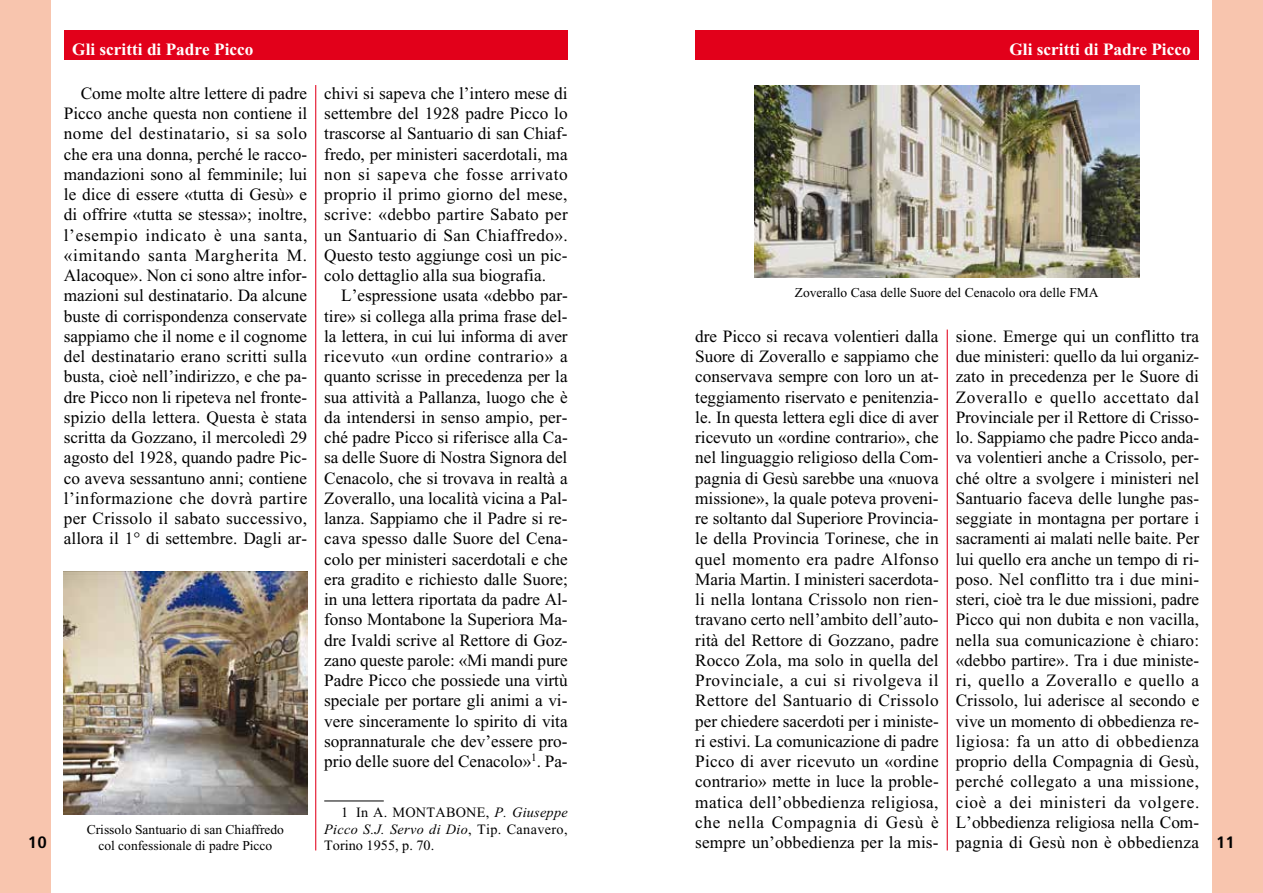
<style>
.page{position:relative;width:1263px;height:893px;background:#fff}
.page>*{position:absolute;margin:0;border:0;box-sizing:border-box;transform-origin:0 0}
.t1{font:17.25px/20.2px "Times New Roman";letter-spacing:.005em;color:#000;text-align:justify}
.t2{font:700 17.25px "Times New Roman";color:#fff}
.t3{font:700 condensed 16.5px "Frutiger";color:#000;scale:1.1 1}
.t4{font:14.25px/16.5px "Times New Roman";letter-spacing:.01em;color:#000;text-align:justify}
.t5{font:13.5px/16.5px "Times New Roman";color:#000;text-align:center}
.s1{font-style:italic}
</style>
<div class="page">
<hr style="left:315px;top:85px;width:1px;height:765px;background:#e2001a">
<div style="left:64px;top:30px;width:504px;height:30px;background:#e2001a"></div>
<div style="left:0;top:0;width:51px;height:893px;background:#f8c5ae"></div>
<div style="left:695px;top:30px;width:504px;height:30px;background:#e2001a"></div>
<div style="left:1212px;top:0;width:51px;height:893px;background:#f8c5ae"></div>
<hr style="left:324px;top:801px;width:60px;height:1px;background:#000">
<hr style="left:947px;top:330px;width:1px;height:520px;background:#e2001a">
<img style="left:64px;top:571px;width:243px;height:244px">
<img style="left:754px;top:85px;width:385px;height:193px">
<p class="t2" style="left:72px;top:40px;width:183px">Gli scritti di Padre Picco</p>
<p class="t2" style="left:1009px;top:40px;width:183px">Gli scritti di Padre Picco</p>
<p class="t1" style="left:64px;top:83px;width:245px;text-indent:17px">Come molte altre lettere di padre Picco anche questa non contiene il nome del destinatario, si sa solo che era una donna, perché le racco&shy;mandazioni sono al femminile; lui le dice di essere «tutta di Gesù» e di offrire «tutta se stessa»; inoltre, l’esempio indicato è una santa, «imitando santa Margherita M.<br>Alacoque». Non ci sono altre infor&shy;mazioni sul destinatario. Da alcune buste di corrispondenza conservate sappiamo che il nome e il cognome del destinatario erano scritti sulla busta, cioè nell’indirizzo, e che pa&shy;dre Picco non li ripeteva nel fronte&shy;spizio della lettera. Questa è stata scritta da Gozzano, il mercoledì 29 agosto del 1928, quando padre Pic&shy;co aveva sessantuno anni; contiene l’informazione che dovrà partire per Crissolo il sabato successivo, allora il 1° di settembre. Dagli ar-</p>
<p class="t1" style="left:324px;top:83px;width:245px">chivi si sapeva che l’intero mese di settembre del 1928 padre Picco lo trascorse al Santuario di san Chiaf&shy;fredo, per ministeri sacerdotali, ma non si sapeva che fosse arrivato proprio il primo giorno del mese, scrive: «debbo partire Sabato per un Santuario di San Chiaffredo».<br>Questo testo aggiunge così un pic&shy;colo dettaglio alla sua biografia.</p>
<p class="t1" style="left:324px;top:285px;width:245px;text-indent:17px">L’espressione usata «debbo par&shy;tire» si collega alla prima frase del&shy;la lettera, in cui lui informa di aver ricevuto «un ordine contrario» a quanto scrisse in precedenza per la sua attività a Pallanza, luogo che è da intendersi in senso ampio, per&shy;ché padre Picco si riferisce alla Ca&shy;sa delle Suore di Nostra Signora del Cenacolo, che si trovava in realtà a Zoverallo, una località vicina a Pal&shy;lanza. Sappiamo che il Padre si re&shy;cava spesso dalle Suore del Cena&shy;colo per ministeri sacerdotali e che era gradito e richiesto dalle Suore; in una lettera riportata da padre Al&shy;fonso Montabone la Superiora Ma&shy;dre Ivaldi scrive al Rettore di Goz&shy;zano queste parole: «Mi mandi pure Padre Picco che possiede una virtù speciale per portare gli animi a vi&shy;vere sinceramente lo spirito di vita soprannaturale che dev’essere pro&shy;prio delle suore del Cenacolo»<sup>1</sup>. Pa-</p>
<p class="t4" style="left:324px;top:804px;width:245px;text-indent:17px">1 In A. MONTABONE, <span class="s1">P. Giuseppe Picco S.J. Servo di Dio</span>, Tip. Canavero, Torino 1955, p. 70.</p>
<p class="t5" style="left:795px;top:284px;width:305px">Zoverallo Casa delle Suore del Cenacolo ora delle FMA</p>
<p class="t1" style="left:956px;top:326px;width:245px">sione. Emerge qui un conflitto tra due ministeri: quello da lui organiz&shy;zato in precedenza per le Suore di Zoverallo e quello accettato dal Provinciale per il Rettore di Crisso&shy;lo. Sappiamo che padre Picco anda&shy;va volentieri anche a Crissolo, per&shy;ché oltre a svolgere i ministeri nel Santuario faceva delle lunghe pas&shy;seggiate in montagna per portare i sacramenti ai malati nelle baite. Per lui quello era anche un tempo di ri&shy;poso. Nel conflitto tra i due mini&shy;steri, cioè tra le due missioni, padre Picco qui non dubita e non vacilla, nella sua comunicazione è chiaro: «debbo partire». Tra i due ministe&shy;ri, quello a Zoverallo e quello a Crissolo, lui aderisce al secondo e vive un momento di obbedienza re&shy;ligiosa: fa un atto di obbedienza proprio della Compagnia di Gesù, perché collegato a una missione, cioè a dei ministeri da volgere.<br>L’obbedienza religiosa nella Com&shy;pagnia di Gesù non è obbedienza</p>
<p class="t1" style="left:695px;top:326px;width:245px">dre Picco si recava volentieri dalla Suore di Zoverallo e sappiamo che conservava sempre con loro un at&shy;teggiamento riservato e penitenzia&shy;le. In questa lettera egli dice di aver ricevuto un «ordine contrario», che nel linguaggio religioso della Com&shy;pagnia di Gesù sarebbe una «nuova missione», la quale poteva proveni&shy;re soltanto dal Superiore Provincia&shy;le della Provincia Torinese, che in quel momento era padre Alfonso Maria Martin. I ministeri sacerdota&shy;li nella lontana Crissolo non rien&shy;travano certo nell’ambito dell’auto&shy;rità del Rettore di Gozzano, padre Rocco Zola, ma solo in quella del Provinciale, a cui si rivolgeva il Rettore del Santuario di Crissolo per chiedere sacerdoti per i ministe&shy;ri estivi. La comunicazione di padre Picco di aver ricevuto un «ordine contrario» mette in luce la proble&shy;matica dell’obbedienza religiosa, che nella Compagnia di Gesù è sempre un’obbedienza per la mis-</p>
<p class="t5" style="left:87px;top:821px;width:199px">Crissolo Santuario di san Chiaffredo col confessionale di padre Picco</p>
<p class="t3" style="left:28px;top:832px;width:19px">10</p>
<p class="t3" style="left:1216px;top:832px;width:19px">11</p>
</div>
